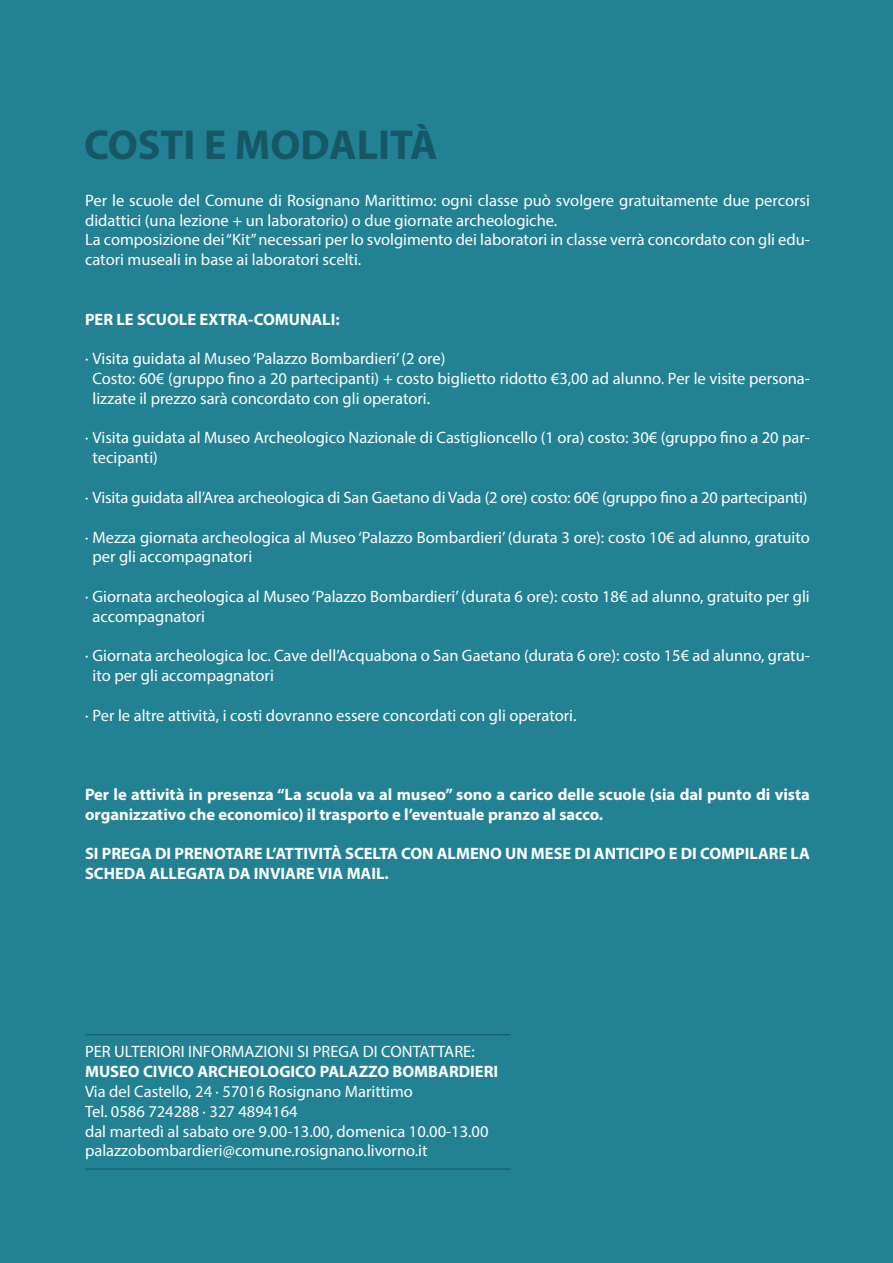
<style>
.page{position:relative;width:893px;height:1263px;background:#228293}
.page>*{position:absolute;margin:0;border:0;box-sizing:border-box;transform-origin:0 0}
.t1{font:700 42px "Myriad Pro";color:#155764}
.t2{font:16.5px/19.8px "Myriad Pro";color:#fff}
.t3{font:700 16.5px/19.8px "Myriad Pro";color:#fff}
</style>
<div class="page">
<hr style="left:85px;top:1034px;width:425px;height:1px;background:#155764">
<hr style="left:85px;top:1169px;width:425px;height:1px;background:#155764">
<h1 class="t1" style="left:84px;top:118px;width:355px">COSTI E MODALITÀ</h1>
<p class="t2" style="left:85px;top:190px;width:726px">Per le scuole del Comune di Rosignano Marittimo: ogni classe può svolgere gratuitamente due percorsi didattici (una lezione + un laboratorio) o due giornate archeologiche.<br>La composizione dei “Kit” necessari per lo svolgimento dei laboratori in classe verrà concordato con gli edu&shy;catori museali in base ai laboratori scelti.</p>
<p class="t3" style="left:85px;top:309px;width:256px">PER LE SCUOLE EXTRA-COMUNALI:</p>
<p class="t2" style="left:92px;top:349px;width:719px;text-indent:-7px">· Visita guidata al Museo ‘Palazzo Bombardieri’ (2 ore)<br>Costo: 60€ (gruppo fino a 20 partecipanti) + costo biglietto ridotto €3,00 ad alunno. Per le visite persona&shy;lizzate il prezzo sarà concordato con gli operatori.</p>
<p class="t2" style="left:93px;top:428px;width:719px;text-indent:-8px">· Visita guidata al Museo Archeologico Nazionale di Castiglioncello (1 ora) costo: 30€ (gruppo fino a 20 par&shy;tecipanti)</p>
<p class="t2" style="left:85px;top:487px;width:724px">· Visita guidata all’Area archeologica di San Gaetano di Vada (2 ore) costo: 60€ (gruppo fino a 20 partecipanti)</p>
<p class="t2" style="left:93px;top:527px;width:719px;text-indent:-8px">· Mezza giornata archeologica al Museo ‘Palazzo Bombardieri’ (durata 3 ore): costo 10€ ad alunno, gratuito per gli accompagnatori</p>
<p class="t2" style="left:93px;top:586px;width:719px;text-indent:-8px">· Giornata archeologica al Museo ‘Palazzo Bombardieri’ (durata 6 ore): costo 18€ ad alunno, gratuito per gli accompagnatori</p>
<p class="t2" style="left:93px;top:646px;width:719px;text-indent:-8px">· Giornata archeologica loc. Cave dell’Acquabona o San Gaetano (durata 6 ore): costo 15€ ad alunno, gratu&shy;ito per gli accompagnatori</p>
<p class="t2" style="left:85px;top:705px;width:493px">· Per le altre attività, i costi dovranno essere concordati con gli operatori.</p>
<p class="t3" style="left:85px;top:784px;width:726px">Per le attività in presenza “La scuola va al museo” sono a carico delle scuole (sia dal punto di vista organizzativo che economico) il trasporto e l’eventuale pranzo al sacco.</p>
<p class="t3" style="left:85px;top:843px;width:726px">SI PREGA DI PRENOTARE L’ATTIVITÀ SCELTA CON ALMENO UN MESE DI ANTICIPO E DI COMPILARE LA<br>SCHEDA ALLEGATA DA INVIARE VIA MAIL.</p>
<p class="t2" style="left:85px;top:1042px;width:391px">PER ULTERIORI INFORMAZIONI SI PREGA DI CONTATTARE:</p>
<p class="t3" style="left:85px;top:1061px;width:415px">MUSEO CIVICO ARCHEOLOGICO PALAZZO BOMBARDIERI</p>
<p class="t2" style="left:85px;top:1081px;width:405px">Via del Castello, 24 · 57016 Rosignano Marittimo<br>Tel. 0586 724288 · 327 4894164<br>dal martedì al sabato ore 9.00-13.00, domenica 10.00-13.00 palazzobombardieri@comune.rosignano.livorno.it</p>
</div>
